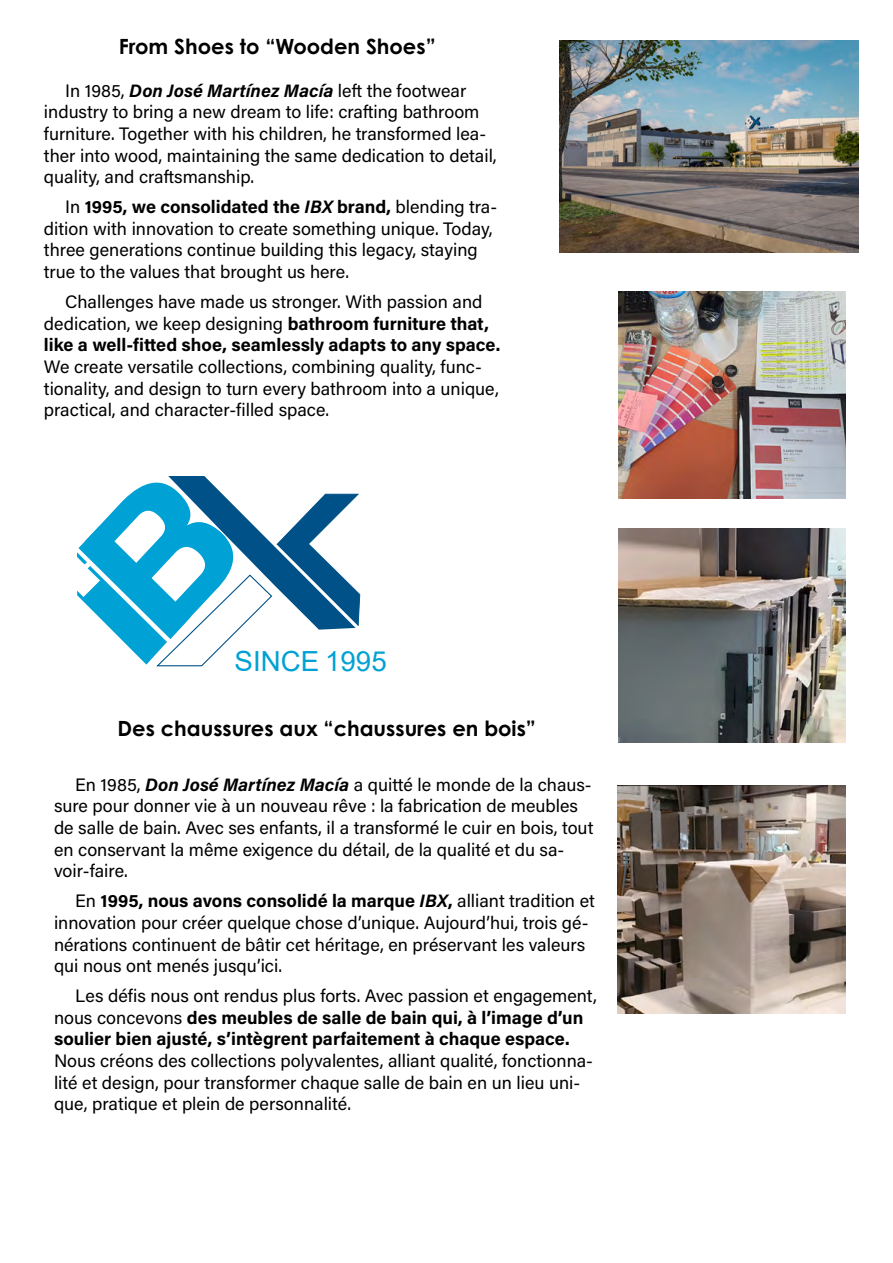
<style>
.page{position:relative;width:893px;height:1263px;background:#fff}
.page>*{position:absolute;margin:0;border:0;box-sizing:border-box;transform-origin:0 0}
.t1{font:27.75px "Arial";color:#00a1d4}
.t2{font:700 21px "Century Gothic Pro";color:#000}
.t3{font:18px/21.6px "Acumin Pro";color:#000}
.t4{font:700 18px/21.6px "Acumin Pro";color:#000}
.s1{font-weight:700;font-style:italic}
.s2{font-weight:700}
.s3{font-weight:400}
</style>
<div class="page">
<svg style="left:77px;top:476px;width:283px;height:191px"></svg>
<img style="left:618px;top:292px;width:227px;height:207px">
<img style="left:618px;top:786px;width:228px;height:228px">
<img style="left:618px;top:529px;width:227px;height:214px">
<img style="left:559px;top:40px;width:300px;height:212px">
<p class="t2" style="left:119px;top:33px;width:318px">From Shoes to “Wooden Shoes”</p>
<p class="t3" style="left:44px;top:79px;width:454px;text-indent:21px">In 1985, <span class="s1">Don José Martínez Macía</span> left the footwear industry to bring a new dream to life: crafting bathroom furniture. Together with his children, he transformed lea&shy;ther into wood, maintaining the same dedication to detail, quality, and craftsmanship.</p>
<p class="t3" style="left:44px;top:195px;width:455px;text-indent:21px">In <span class="s2">1995, we consolidated the</span> <span class="s1">IBX</span> <span class="s2">brand,</span> blending tra&shy;dition with innovation to create something unique. Today, three generations continue building this legacy, staying true to the values that brought us here.</p>
<p class="t4" style="left:44px;top:290px;width:458px;text-indent:21px"><span class="s3">Challenges have made us stronger. With passion and dedication, we keep designing</span> bathroom furniture that, like a well-fitted shoe, seamlessly adapts to any space.</p>
<p class="t3" style="left:44px;top:355px;width:456px">We create versatile collections, combining quality, func&shy;tionality, and design to turn every bathroom into a unique, practical, and character-filled space.</p>
<h1 class="t1" style="left:235px;top:642px;width:154px">SINCE 1995</h1>
<p class="t2" style="left:118px;top:715px;width:420px">Des chaussures aux “chaussures en bois”</p>
<p class="t3" style="left:54px;top:773px;width:541px;text-indent:21px">En 1985, <span class="s1">Don José Martínez Macía</span> a quitté le monde de la chaus&shy;sure pour donner vie à un nouveau rêve : la fabrication de meubles de salle de bain. Avec ses enfants, il a transformé le cuir en bois, tout en conservant la même exigence du détail, de la qualité et du sa&shy;voir-faire.</p>
<p class="t3" style="left:54px;top:889px;width:542px;text-indent:21px">En <span class="s2">1995, nous avons consolidé la marque</span> <span class="s1">IBX</span><span class="s2">,</span> alliant tradition et innovation pour créer quelque chose d’unique. Aujourd’hui, trois gé&shy;nérations continuent de bâtir cet héritage, en préservant les valeurs qui nous ont menés jusqu’ici.</p>
<p class="t4" style="left:54px;top:984px;width:545px;text-indent:21px"><span class="s3">Les défis nous ont rendus plus forts. Avec passion et engagement, nous concevons</span> des meubles de salle de bain qui, à l’image d’un soulier bien ajusté, s’intègrent parfaitement à chaque espace.</p>
<p class="t3" style="left:54px;top:1049px;width:540px">Nous créons des collections polyvalentes, alliant qualité, fonctionna&shy;lité et design, pour transformer chaque salle de bain en un lieu uni&shy;que, pratique et plein de personnalité.</p>
</div>
